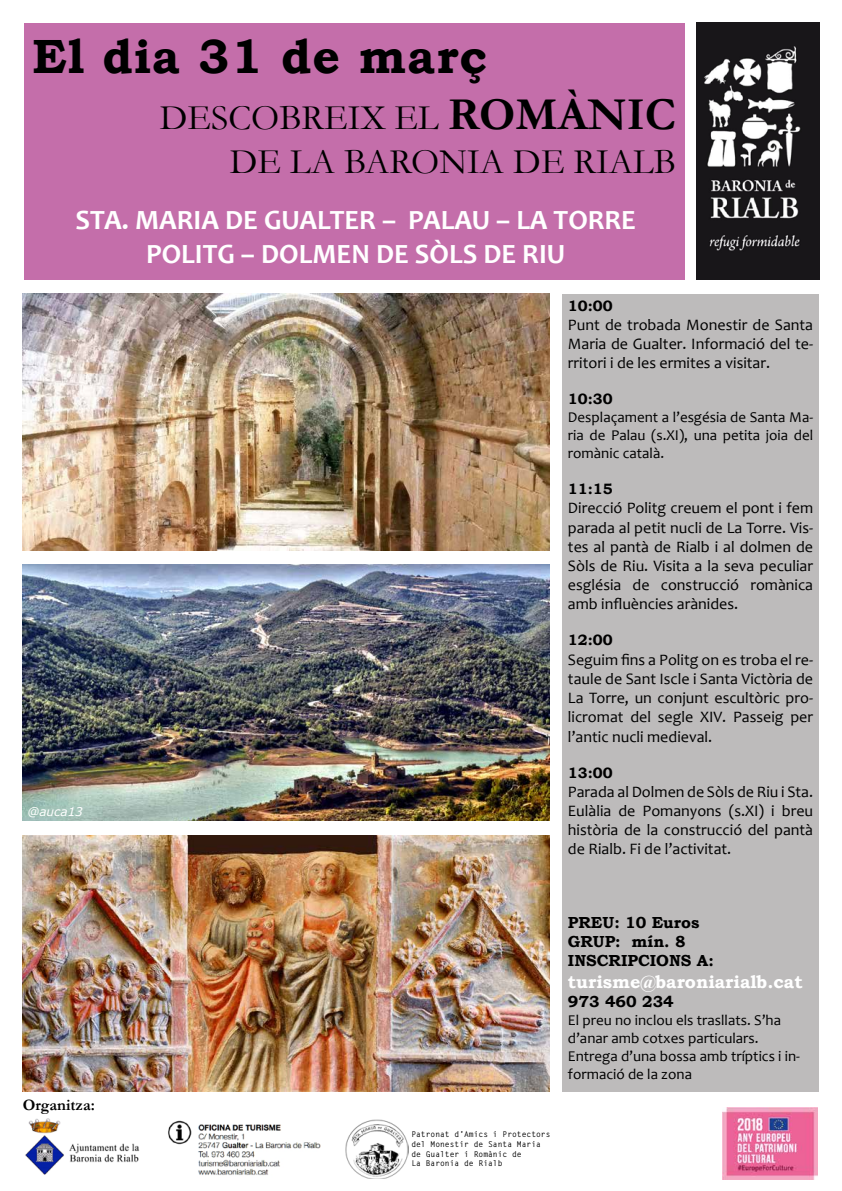
<style>
.page{position:relative;width:842px;height:1191px;background:#fff}
.page>*{position:absolute;margin:0;border:0;box-sizing:border-box;transform-origin:0 0}
.t1{font:700 48px "Bookman Old Style";letter-spacing:.02em;color:#000}
.t2{font:36px/43.2px "Garamond";color:#000;text-align:right}
.t3{font:700 28px/33.6px "Candara";color:#fff;text-align:center}
.t4{font:700 18px "Bookman Old Style";color:#fff}
.t5{font:16px/19.2px "Candara";color:#000;text-align:justify}
.t6{font:700 16px/19.2px "Bookman Old Style";color:#000}
.t7{font:700 16px "Garamond";color:#000}
.t8{font:15px/18px "Candara";color:#000;text-align:justify}
.t9{font:700 15px "Bookman Old Style";color:#000}
.t10{font:italic 12px "Verdana";color:#fff}
.t11{font:700 8px/9.6px "Letter Gothic Std";color:#000}
.s1{font-weight:700;font-size:46px}
</style>
<div class="page">
<div style="left:24px;top:23px;width:660px;height:256px;background:#c46eaa"></div>
<img style="left:23px;top:564px;width:527px;height:257px">
<img style="left:23px;top:835px;width:527px;height:256px">
<div style="left:562px;top:294px;width:257px;height:797px;background:#bdbbbb"></div>
<img style="left:25px;top:1118px;width:115px;height:57px">
<img style="left:168px;top:1120px;width:153px;height:55px">
<img style="left:696px;top:23px;width:123px;height:256px">
<img style="left:346px;top:1119px;width:62px;height:59px">
<img style="left:23px;top:293px;width:527px;height:257px">
<img style="left:723px;top:1107px;width:94px;height:72px">
<h1 class="t1" style="left:32px;top:22px;width:457px">El dia 31 de març</h1>
<h2 class="t2" style="left:160px;top:95px;width:518px">DESCOBREIX EL <span class="s1">ROMÀNIC<br></span>DE LA BARONIA DE RIALB</h2>
<h3 class="t3" style="left:75px;top:203px;width:562px">STA. MARIA DE GUALTER – PALAU – LA TORRE<br>POLITG – DOLMEN DE SÒLS DE RIU</h3>
<p class="t10" style="left:27px;top:803px;width:57px">@auca13</p>
<p class="t7" style="left:23px;top:1094px;width:74px">Organitza:</p>
<p class="t9" style="left:568px;top:294px;width:46px">10:00</p>
<p class="t5" style="left:568px;top:315px;width:247px">Punt de trobada Monestir de Santa Maria de Gualter. Informació del te&shy;rritori i de les ermites a visitar.</p>
<p class="t9" style="left:568px;top:388px;width:46px">10:30</p>
<p class="t8" style="left:568px;top:408px;width:247px">Desplaçament a l’esgésia de Santa Ma&shy;ria de Palau (s.XI), una petita joia del romànic català.</p>
<p class="t9" style="left:568px;top:478px;width:46px">11:15</p>
<p class="t5" style="left:568px;top:498px;width:247px">Direcció Politg creuem el pont i fem parada al petit nucli de La Torre. Vis&shy;tes al pantà de Rialb i al dolmen de Sòls de Riu. Visita a la seva peculiar església de construcció romànica amb influències arànides.</p>
<p class="t9" style="left:568px;top:629px;width:46px">12:00</p>
<p class="t5" style="left:568px;top:649px;width:247px">Seguim fins a Politg on es troba el re&shy;taule de Sant Iscle i Santa Victòria de La Torre, un conjunt escultòric pro&shy;licromat del segle XIV. Passeig per l’antic nucli medieval.</p>
<p class="t9" style="left:568px;top:761px;width:46px">13:00</p>
<p class="t5" style="left:568px;top:781px;width:247px">Parada al Dolmen de Sòls de Riu i Sta.<br>Eulàlia de Pomanyons (s.XI) i breu història de la construcció del pantà de Rialb. Fi de l’activitat.</p>
<p class="t6" style="left:568px;top:912px;width:147px">PREU: 10 Euros<br>GRUP: mín. 8<br>INSCRIPCIONS A:</p>
<p class="t4" style="left:568px;top:968px;width:236px">turisme@baroniarialb.cat</p>
<p class="t6" style="left:568px;top:991px;width:107px">973 460 234</p>
<p class="t8" style="left:568px;top:1010px;width:233px;text-align:left">El preu no inclou els trasllats. S’ha d’anar amb cotxes particulars.<br>Entrega d’una bossa amb tríptics i in&shy;formació de la zona</p>
<p class="t11" style="left:411px;top:1129px;width:141px">Patronat d’Amics i Protectors del Monestir de Santa Maria de Gualter i Romànic de<br>La Baronia de Rialb</p>
</div>
